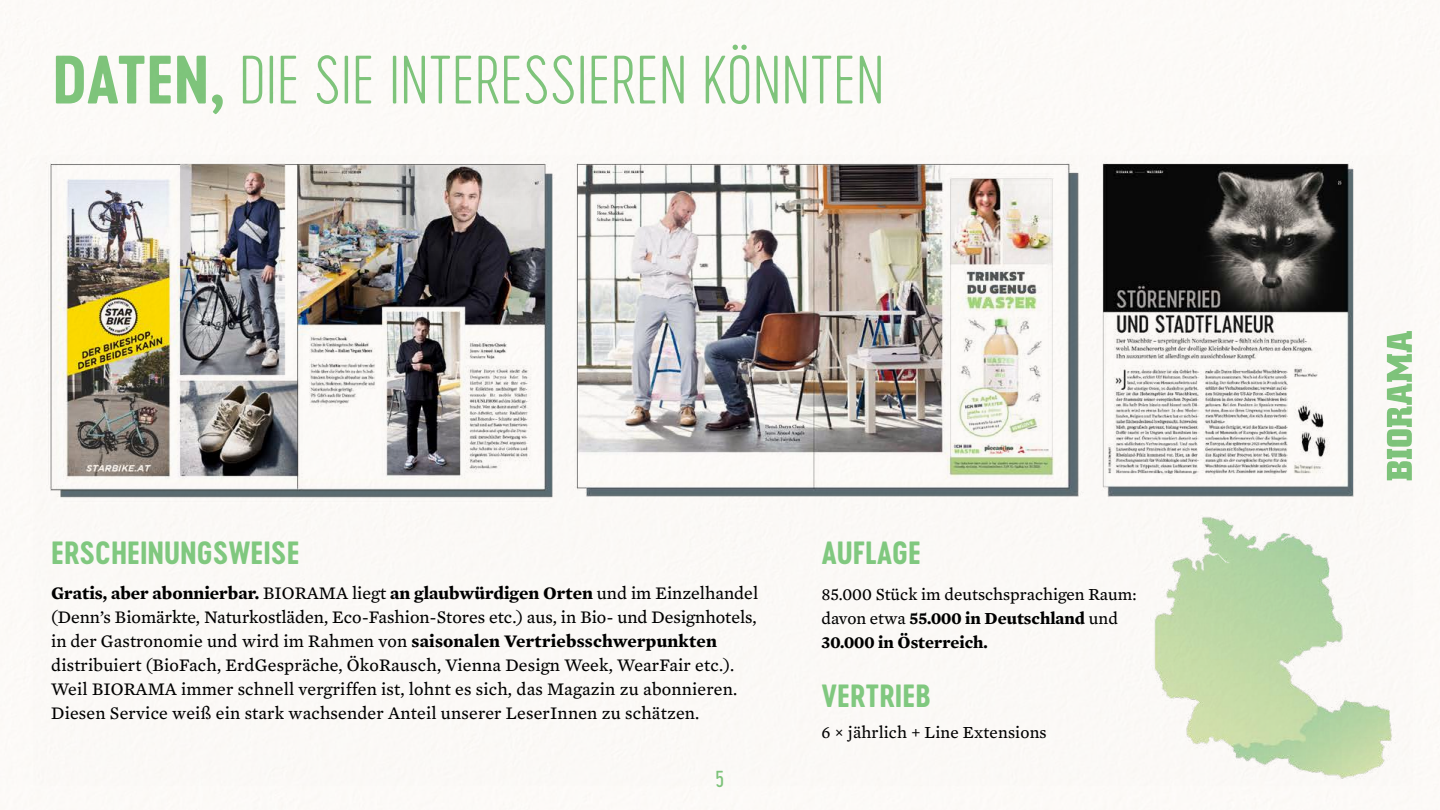
<style>
.page{position:relative;width:1440px;height:810px;background:#fff}
.page>*{position:absolute;margin:0;border:0;box-sizing:border-box;transform-origin:0 0}
.t1{font:63.75px "Cervo Neue Thin Neue";color:#80c87f}
.t2{font:30px "Cervo Neue Bold Neue";color:#80c87f}
.t3{font:21.6px "Cervo Neue Regular Neue";color:#80c87f}
.t4{font:18px/24px "Mercury Text G3";letter-spacing:.01em;color:#000}
.t5{font:17.25px/24px "Mercury Text G3";color:#000}
.s1{font-family:"Cervo Neue Bold Neue"}
.s2{font-weight:700}
.s3{font-family:"Mercury Text G3 Roman SC"}
</style>
<div class="page">
<img style="left:0;top:4px;width:1440px;height:806px">
<svg style="left:1387px;top:331px;width:25px;height:149px"></svg>
<h1 class="t1" style="left:52px;top:39px;width:834px"><span class="s1">DATEN,</span> DIE SIE INTERESSIEREN KÖNNTEN</h1>
<h2 class="t2" style="left:51px;top:532px;width:250px">ERSCHEINUNGSWEISE</h2>
<p class="t4" style="left:51px;top:581px;width:708px"><span class="s2">Gratis, aber abonnierbar.</span> BIORAMA liegt <span class="s2">an glaubwürdigen Orten</span> und im Einzelhandel (Denn’s Biomärkte, Naturkostläden, Eco-Fashion-Stores etc.) aus, in Bio- und Designhotels, in der Gastronomie und wird im Rahmen von <span class="s2">saisonalen Vertriebsschwerpunkten </span>distribuiert (BioFach, ErdGespräche, ÖkoRausch, Vienna Design Week, WearFair etc.).<br>Weil <span class="s3">BIORAMA</span> immer schnell vergriffen ist, lohnt es sich, das Magazin zu abonnieren.<br>Diesen Service weiß ein stark wachsender Anteil unserer LeserInnen zu schätzen.</p>
<p class="t3" style="left:716px;top:765px;width:10px">5</p>
<h2 class="t2" style="left:822px;top:533px;width:101px">AUFLAGE</h2>
<p class="t5" style="left:822px;top:582px;width:316px">85.000 Stück im deutschsprachigen Raum: davon etwa <span class="s2">55.000 in Deutschland</span> und<br><span class="s2">30.000 in Österreich.</span></p>
<h2 class="t2" style="left:822px;top:675px;width:110px">VERTRIEB</h2>
<p class="t5" style="left:822px;top:721px;width:227px">6 µ jährlich + Line Extensions</p>
</div>
